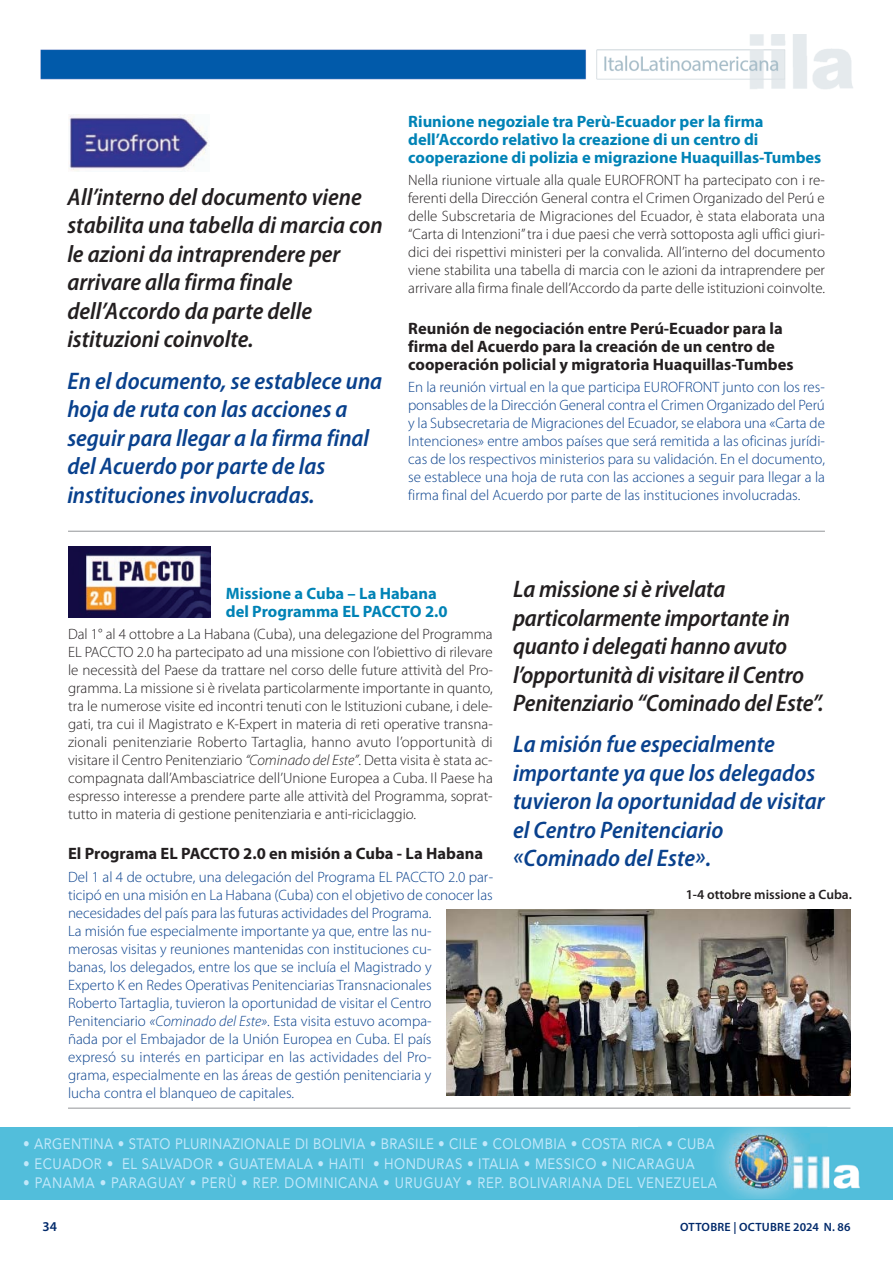
<style>
.page{position:relative;width:893px;height:1263px;background:#fff}
.page>*{position:absolute;margin:0;border:0;box-sizing:border-box;transform-origin:0 0}
.t1{font:italic 600 semi-condensed 24px/28.5px "Myriad Pro";letter-spacing:-.005em;color:#231f20}
.t2{font:italic 600 semi-condensed 24px/28.5px "Myriad Pro";color:#09418d}
.t3{font:700 16.5px/18px "Myriad Pro";color:#0083b6}
.t4{font:700 16.5px/18px "Myriad Pro";color:#231f20}
.t5{font:300 15px/18px "Myriad Pro";color:#231f20;text-align:justify}
.t6{font:300 15px/18px "Myriad Pro";color:#09418d;text-align:justify}
.t7{font:15px "Avenir";letter-spacing:.04em;color:#c1e8fa;scale:.88 1}
.t8{font:600 13.5px "Myriad Pro";color:#231f20}
.t9{font:600 13.5px "Myriad Pro";color:#00296a}
.t10{font:600 12px "Myriad Pro";letter-spacing:.02em;color:#00296a}
.s1{font-style:italic}
</style>
<div class="page">
<img style="left:40px;top:34px;width:813px;height:55px">
<div style="left:1px;top:1127px;width:892px;height:72px;background:#52bedb"></div>
<svg style="left:718px;top:1127px;width:73px;height:72px"></svg>
<img style="left:729px;top:1133px;width:131px;height:57px">
<hr style="left:68px;top:531px;width:757px;height:1px;background:#939598">
<img style="left:446px;top:909px;width:404px;height:186px">
<img style="left:68px;top:115px;width:141px;height:57px">
<img style="left:68px;top:547px;width:143px;height:71px">
<hr style="left:68px;top:1108px;width:782px;height:1px;background:#939598">
<h1 class="t1" style="left:67px;top:184px;width:317px">All’interno del documento viene stabilita una tabella di marcia con le azioni da intraprendere per arrivare alla firma finale dell’Accordo da parte delle istituzioni coinvolte.</h1>
<h1 class="t2" style="left:67px;top:368px;width:316px">En el documento, se establece una hoja de ruta con las acciones a seguir para llegar a la firma final del Acuerdo por parte de las instituciones involucradas.</h1>
<p class="t3" style="left:408px;top:114px;width:415px">Riunione negoziale tra Perù-Ecuador per la firma dell’Accordo relativo la creazione di un centro di cooperazione di polizia e migrazione Huaquillas-Tumbes</p>
<p class="t5" style="left:408px;top:173px;width:418px">Nella riunione virtuale alla quale EUROFRONT ha partecipato con i re&shy;ferenti della Dirección General contra el Crimen Organizado del Perú e delle Subscretaria de Migraciones del Ecuador, è stata elaborata una “Carta di Intenzioni”tra i due paesi che verrà sottoposta agli uffici giuri&shy;dici dei rispettivi ministeri per la convalida. All’interno del documento viene stabilita una tabella di marcia con le azioni da intraprendere per arrivare alla firma finale dell’Accordo da parte delle istituzioni coinvolte.</p>
<p class="t4" style="left:408px;top:320px;width:387px">Reunión de negociación entre Perú-Ecuador para la firma del Acuerdo para la creación de un centro de cooperación policial y migratoria Huaquillas-Tumbes</p>
<p class="t6" style="left:408px;top:379px;width:418px">En la reunión virtual en la que participa EUROFRONT junto con los res&shy;ponsables de la Dirección General contra el Crimen Organizado del Perú y la Subsecretaria de Migraciones del Ecuador, se elabora una «Carta de Intenciones» entre ambos países que será remitida a las oficinas jurídi&shy;cas de los respectivos ministerios para su validación. En el documento, se establece una hoja de ruta con las acciones a seguir para llegar a la firma final del Acuerdo por parte de las instituciones involucradas.</p>
<p class="t3" style="left:226px;top:585px;width:223px">Missione a Cuba – La Habana del Programma EL PACCTO 2.0</p>
<p class="t5" style="left:68px;top:626px;width:426px">Dal 1° al 4 ottobre a La Habana (Cuba), una delegazione del Programma EL PACCTO 2.0 ha partecipato ad una missione con l’obiettivo di rilevare le necessità del Paese da trattare nel corso delle future attività del Pro&shy;gramma. La missione si è rivelata particolarmente importante in quanto, tra le numerose visite ed incontri tenuti con le Istituzioni cubane, i dele&shy;gati, tra cui il Magistrato e K-Expert in materia di reti operative transna&shy;zionali penitenziarie Roberto Tartaglia, hanno avuto l’opportunità di visitare il Centro Penitenziario <span class="s1">“Cominado del Este”</span>. Detta visita è stata ac&shy;compagnata dall’Ambasciatrice dell’Unione Europea a Cuba. Il Paese ha espresso interesse a prendere parte alle attività del Programma, soprat&shy;tutto in materia di gestione penitenziaria e anti-riciclaggio.</p>
<p class="t4" style="left:68px;top:846px;width:417px">El Programa EL PACCTO 2.0 en misión a Cuba - La Habana</p>
<p class="t6" style="left:68px;top:869px;width:427px;text-align:left">Del 1 al 4 de octubre, una delegación del Programa EL PACCTO 2.0 par&shy;ticipó en una misión en La Habana (Cuba) con el objetivo de conocer las necesidades del país para las futuras actividades del Programa.<br>La misión fue especialmente importante ya que, entre las nu-<br>merosas visitas y reuniones mantenidas con instituciones cu-<br>banas, los delegados, entre los que se incluía el Magistrado y<br>Experto K en Redes Operativas Penitenciarias Transnacionales<br>Roberto Tartaglia, tuvieron la oportunidad de visitar el Centro Penitenciario <span class="s1">«Cominado del Este»</span>. Esta visita estuvo acompa-<br>ñada por el Embajador de la Unión Europea en Cuba. El país<br>expresó su interés en participar en las actividades del Pro-<br>grama, especialmente en las áreas de gestión penitenciaria y<br>lucha contra el blanqueo de capitales.</p>
<h1 class="t1" style="left:513px;top:577px;width:312px">La missione si è rivelata particolarmente importante in quanto i delegati hanno avuto l’opportunità di visitare il Centro<br>Penitenziario “Cominado del Este”.</h1>
<h1 class="t2" style="left:513px;top:732px;width:313px">La misión fue especialmente importante ya que los delegados tuvieron la oportunidad de visitar el Centro Penitenciario «Cominado del Este».</h1>
<p class="t8" style="left:686px;top:890px;width:168px">1-4 ottobre missione a Cuba.</p>
<p class="t7" style="left:23px;top:1132px;width:787px">• ARGENTINA • STATO PLURINAZIONALE DI BOLIVIA • BRASILE • CILE • COLOMBIA • COSTA RICA • CUBA</p>
<p class="t7" style="left:23px;top:1151px;width:765px">• ECUADOR • EL SALVADOR • GUATEMALA • HAITI • HONDURAS • ITALIA • MESSICO • NICARAGUA</p>
<p class="t7" style="left:23px;top:1171px;width:790px">• PANAMA • PARAGUAY • PERÙ • REP. DOMINICANA • URUGUAY • REP. BOLIVARIANA DEL VENEZUELA</p>
<p class="t9" style="left:43px;top:1221px;width:16px">34</p>
<p class="t10" style="left:680px;top:1222px;width:172px">OTTOBRE | OCTUBRE 2024 N. 86</p>
</div>
